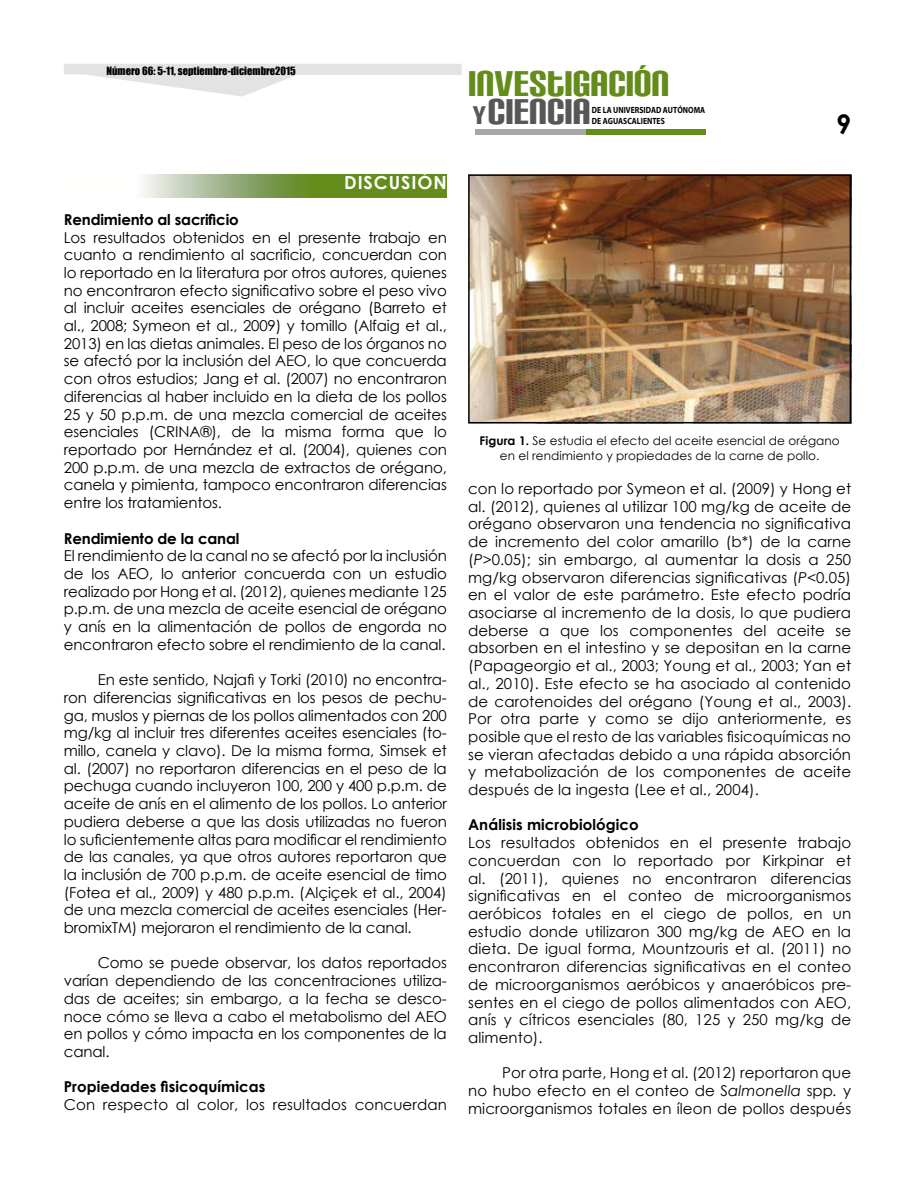
<style>
.page{position:relative;width:915px;height:1191px;background:#fff}
.page>*{position:absolute;margin:0;border:0;box-sizing:border-box;transform-origin:0 0}
.t1{font:43.05px "Carbon Block";color:#648c1a}
.t2{font:43.05px "Carbon Block";color:#575756}
.t3{font:700 27px "Century Gothic";color:#000}
.t4{font:700 18px "Century Gothic";letter-spacing:.05em;color:#fff}
.t5{font:15px/17.7px "Century Gothic";letter-spacing:-.01em;color:#000;text-align:justify}
.t6{font:700 15px "Century Gothic";letter-spacing:.005em;color:#000}
.t7{font:12px/15px "Century Gothic";letter-spacing:.005em;color:#000;text-align:center}
.t8{font:10.5px "Impact";color:#000}
.t9{font:700 9px/10.5px "Myriad Pro";color:#000;scale:.85 1}
.s1{font-size:30.75px}
.s2{font-weight:700}
.s3{font-style:italic}
</style>
<div class="page">
<svg style="left:64px;top:64px;width:397px;height:33px"></svg>
<div style="left:475px;top:129px;width:213px;height:6px;background:#a8a8a7"></div>
<div style="left:586px;top:129px;width:119px;height:6px;background:#648c1a"></div>
<svg style="left:142px;top:174px;width:304px;height:23px;background:#86a357"></svg>
<img style="left:471px;top:177px;width:376px;height:243px">
<div style="left:468px;top:174px;width:382px;height:249px;border:2px solid #000"></div>
<p class="t8" style="left:106px;top:64px;width:191px">Número 66: 5-11, septiembre-diciembre2015</p>
<p class="t4" style="left:344px;top:171px;width:80px">discusión</p>
<p class="t6" style="left:64px;top:210px;width:176px">Rendimiento al sacrificio</p>
<p class="t5" style="left:64px;top:228px;width:384px">Los resultados obtenidos en el presente trabajo en cuanto a rendimiento al sacrificio, concuerdan con lo reportado en la literatura por otros autores, quienes no encontraron efecto significativo sobre el peso vivo al incluir aceites esenciales de orégano (Barreto et al., 2008; Symeon et al., 2009) y tomillo (Alfaig et al., 2013) en las dietas animales. El peso de los órganos no se afectó por la inclusión del AEO, lo que concuerda con otros estudios; Jang et al. (2007) no encontraron diferencias al haber incluido en la dieta de los pollos 25 y 50 p.p.m. de una mezcla comercial de aceites esenciales (CRINA®), de la misma forma que lo reportado por Hernández et al. (2004), quienes con 200 p.p.m. de una mezcla de extractos de orégano, canela y pimienta, tampoco encontraron diferencias entre los tratamientos.</p>
<p class="t6" style="left:64px;top:528px;width:177px">Rendimiento de la canal</p>
<p class="t5" style="left:64px;top:547px;width:384px">El rendimiento de la canal no se afectó por la inclusión de los AEO, lo anterior concuerda con un estudio realizado por Hong et al. (2012), quienes mediante 125 p.p.m. de una mezcla de aceite esencial de orégano y anís en la alimentación de pollos de engorda no encontraron efecto sobre el rendimiento de la canal.</p>
<p class="t5" style="left:64px;top:670px;width:384px;text-indent:34px">En este sentido, Najafi y Torki (2010) no encontra&shy;ron diferencias significativas en los pesos de pechu&shy;ga, muslos y piernas de los pollos alimentados con 200 mg/kg al incluir tres diferentes aceites esenciales (to&shy;millo, canela y clavo). De la misma forma, Simsek et al. (2007) no reportaron diferencias en el peso de la pechuga cuando incluyeron 100, 200 y 400 p.p.m. de aceite de anís en el alimento de los pollos. Lo anterior pudiera deberse a que las dosis utilizadas no fueron lo suficientemente altas para modificar el rendimiento de las canales, ya que otros autores reportaron que la inclusión de 700 p.p.m. de aceite esencial de timo (Fotea et al., 2009) y 480 p.p.m. (Alçiçek et al., 2004) de una mezcla comercial de aceites esenciales (Her&shy;bromixTM) mejoraron el rendimiento de la canal.</p>
<p class="t5" style="left:64px;top:954px;width:384px;text-indent:34px">Como se puede observar, los datos reportados varían dependiendo de las concentraciones utiliza&shy;das de aceites; sin embargo, a la fecha se desco&shy;noce cómo se lleva a cabo el metabolismo del AEO en pollos y cómo impacta en los componentes de la canal.</p>
<p class="t6" style="left:64px;top:1077px;width:203px">Propiedades fisicoquímicas</p>
<p class="t5" style="left:64px;top:1095px;width:384px">Con respecto al color, los resultados concuerdan</p>
<h1 class="t1" style="left:468px;top:62px;width:203px">INVESTIGACIÓN</h1>
<h1 class="t2" style="left:472px;top:91px;width:120px"><span class="s1">Y</span> CIENCIA</h1>
<p class="t9" style="left:591px;top:105px;width:135px">DE LA UNIVERSIDAD AUTÓNOMA<br>DE AGUASCALIENTES</p>
<h2 class="t3" style="left:835px;top:107px;width:17px">9</h2>
<p class="t7" style="left:479px;top:433px;width:361px"><span class="s2">Figura 1.</span> Se estudia el efecto del aceite esencial de orégano en el rendimiento y propiedades de la carne de pollo.</p>
<p class="t5" style="left:468px;top:479px;width:384px">con lo reportado por Symeon et al. (2009) y Hong et al. (2012), quienes al utilizar 100 mg/kg de aceite de orégano observaron una tendencia no significativa de incremento del color amarillo (b*) de la carne (<span class="s3">P</span>&gt;0.05); sin embargo, al aumentar la dosis a 250 mg/kg observaron diferencias significativas (<span class="s3">P</span>&lt;0.05) en el valor de este parámetro. Este efecto podría asociarse al incremento de la dosis, lo que pudiera deberse a que los componentes del aceite se absorben en el intestino y se depositan en la carne (Papageorgio et al., 2003; Young et al., 2003; Yan et al., 2010). Este efecto se ha asociado al contenido de carotenoides del orégano (Young et al., 2003).<br>Por otra parte y como se dijo anteriormente, es posible que el resto de las variables fisicoquímicas no se vieran afectadas debido a una rápida absorción y metabolización de los componentes de aceite después de la ingesta (Lee et al., 2004).</p>
<p class="t6" style="left:468px;top:815px;width:172px">Análisis microbiológico</p>
<p class="t5" style="left:468px;top:833px;width:384px">Los resultados obtenidos en el presente trabajo concuerdan con lo reportado por Kirkpinar et al. (2011), quienes no encontraron diferencias significativas en el conteo de microorganismos aeróbicos totales en el ciego de pollos, en un estudio donde utilizaron 300 mg/kg de AEO en la dieta. De igual forma, Mountzouris et al. (2011) no encontraron diferencias significativas en el conteo de microorganismos aeróbicos y anaeróbicos pre&shy;sentes en el ciego de pollos alimentados con AEO, anís y cítricos esenciales (80, 125 y 250 mg/kg de alimento).</p>
<p class="t5" style="left:468px;top:1063px;width:384px;text-indent:34px">Por otra parte, Hong et al. (2012) reportaron que no hubo efecto en el conteo de S<span class="s3">almonella</span> spp<span class="s3">.</span> y microorganismos totales en íleon de pollos después</p>
</div>
